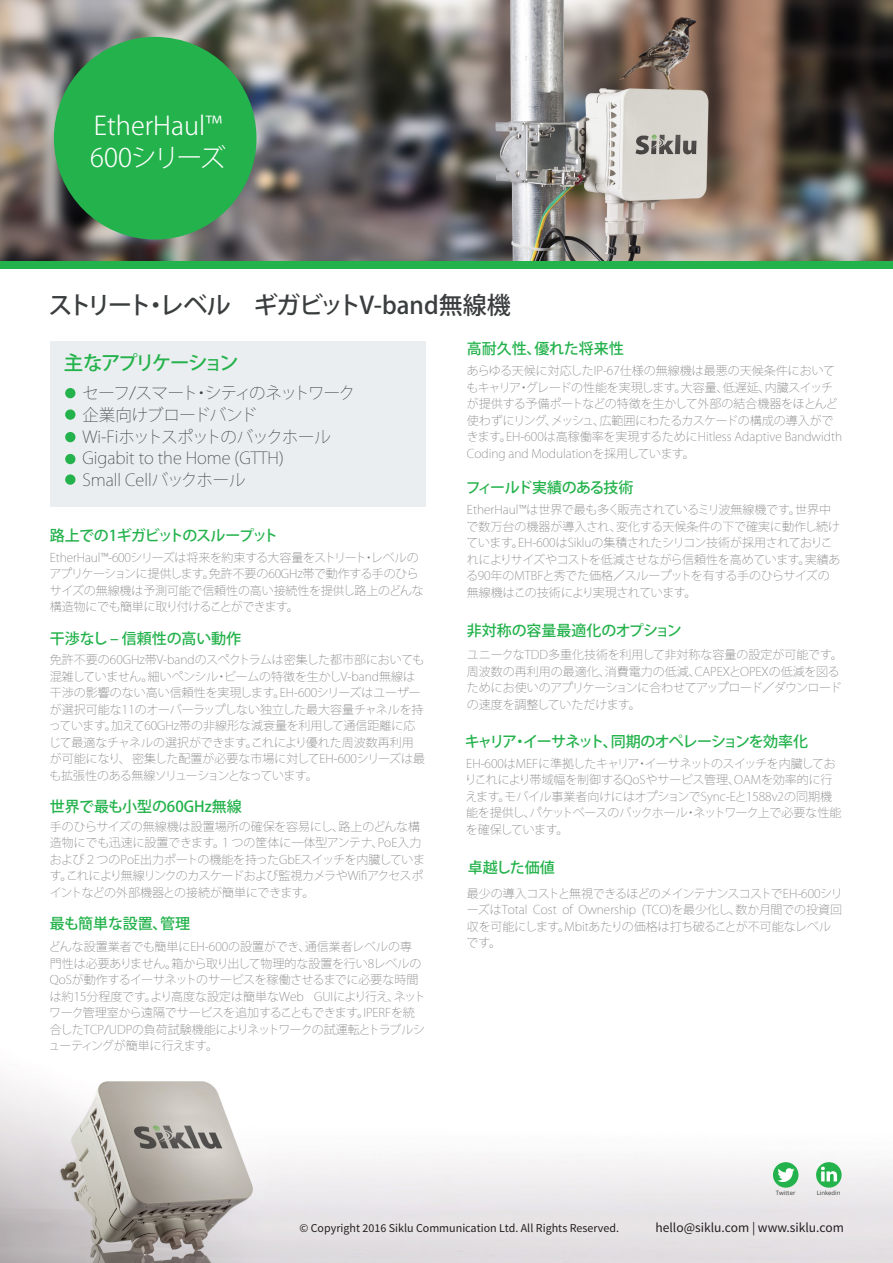
<style>
.page{position:relative;width:893px;height:1263px;background:#fff}
.page>*{position:absolute;margin:0;border:0;box-sizing:border-box;transform-origin:0 0}
.t1{font:300 25.5px/31.5px "Koz Go Pr 6 N";color:#fff}
.t2{font:500 24px "Koz Go Pr 6 N";letter-spacing:-.035em;color:#3b3e3f}
.t3{font:500 19.5px "Koz Go Pr 6 N";letter-spacing:-.12em;color:#23b24b}
.t4{font:200 16.5px/21.8px "Koz Go Pr 6 N";letter-spacing:-.01em;color:#3b3e3f}
.t5{font:200 16.5px "Koz Go Pr 6 N";letter-spacing:-.08em;color:#3b3e3f}
.t6{font:500 15px "Koz Go Pr 6 N";letter-spacing:-.015em;color:#23b24b}
.t7{font:500 15px "Koz Go Pr 6 N";letter-spacing:-.06em;color:#23b24b}
.t8{font:500 15px "Koz Go Pr 6 N";letter-spacing:-.05em;color:#23b24b}
.t9{font:13.5px "Source Sans Pro";color:#231f20}
.t10{font:200 12px/16.5px "Koz Go Pr 6 N";letter-spacing:-.01em;color:#777676}
.t11{font:200 12px/16.5px "Koz Go Pr 6 N";letter-spacing:-.03em;color:#777676}
.t12{font:200 12px/16.5px "Koz Go Pr 6 N";letter-spacing:-.04em;color:#777676}
.t13{font:200 12px/16.5px "Koz Go Pr 6 N";letter-spacing:-.035em;color:#777676}
.t14{font:12px "Source Sans Pro";color:#231f20}
.t15{font:200 12px "Koz Go Pr 6 N";letter-spacing:-.06em;color:#777676}
.t16{font:6px "Open Sans";color:#3b3e3f}
</style>
<div class="page">
<img style="left:0;top:1080px;width:893px;height:183px">
<img style="left:0;top:0;width:893px;height:262px">
<div style="left:0;top:262px;width:893px;height:7px;background:#23b24b"></div>
<div style="left:54px;top:37px;width:202px;height:202px;background:#23b24b;border-radius:50%"></div>
<div style="left:50px;top:341px;width:375px;height:166px;background:#ebeef0"></div>
<svg style="left:816px;top:1162px;width:26px;height:26px"></svg>
<svg style="left:821px;top:1167px;width:16px;height:14px"></svg>
<div style="left:773px;top:1162px;width:25px;height:26px;background:#23b24b;border-radius:50%"></div>
<svg style="left:777px;top:1168px;width:17px;height:14px"></svg>
<div style="left:65px;top:388px;width:10px;height:10px;background:#23b24b;border-radius:50%"></div>
<div style="left:65px;top:409px;width:10px;height:11px;background:#23b24b;border-radius:50%"></div>
<div style="left:65px;top:432px;width:10px;height:10px;background:#23b24b;border-radius:50%"></div>
<div style="left:65px;top:454px;width:10px;height:10px;background:#23b24b;border-radius:50%"></div>
<div style="left:65px;top:474px;width:10px;height:11px;background:#23b24b;border-radius:50%"></div>
<h1 class="t1" style="left:90px;top:111px;width:137px">EtherHaulTM<br>600シリーズ</h1>
<h2 class="t2" style="left:49px;top:291px;width:464px">ストリートレベル　ギガビットV-band無線機</h2>
<h2 class="t2" style="left:144px;top:291px;width:25px">・</h2>
<h3 class="t3" style="left:64px;top:352px;width:176px">主なアプリケーション</h3>
<h3 class="t5" style="left:82px;top:384px;width:275px">セーフ/スマートシティのネットワーク</h3>
<h3 class="t4" style="left:82px;top:382px;width:250px;text-indent:111px">・<br>企業向けブロードバンド<br>Wi-Fiホットスポットのバックホール<br>Gigabit to the Home (GTTH(<br>Small Cellバックホール</h3>
<p class="t7" style="left:50px;top:527px;width:230px">路上での1ギガビットのスループット</p>
<p class="t10" style="left:50px;top:549px;width:370px">EtherHaul™-600シリーズは将来を約束する大容量をストリートレベルの</p>
<p class="t10" style="left:49px;top:549px;width:371px;text-indent:313px">・<br>アプリケーションに提供します免許不要の60GHz帯で動作する手のひら</p>
<p class="t10" style="left:50px;top:566px;width:375px;text-indent:153px">。<br>サイズの無線機は予測可能で信頼性の高い接続性を提供し路上のどんな構造物にでも簡単に取り付けることができます。</p>
<p class="t6" style="left:50px;top:630px;width:193px">干渉なし – 信頼性の高い動作</p>
<p class="t10" style="left:224px;top:652px;width:202px;text-indent:-174px">免許不要の60GHz帯V-bandのスペクトラムは密集した都市部においてもビームの特徴を生かしV-band無線は</p>
<p class="t10" style="left:50px;top:668px;width:372px">混雑していません。<br>干渉の影響のない高い信頼性を実現します EH-600シリーズはユーザー</p>
<p class="t10" style="left:49px;top:685px;width:376px;text-indent:225px">。<br>が選択可能な11のオーバーラップしない独立した最大容量チャネルを持っています加えて60GHz帯の非線形な減衰量を利用して通信距離に応</p>
<p class="t10" style="left:49px;top:718px;width:367px;text-indent:56px">。<br>じて最適なチャネルの選択ができますこれにより優れた周波数再利用</p>
<p class="t13" style="left:50px;top:734px;width:377px;text-indent:196px">。<br>が可能になり、密集した配置が必要な市場に対してEH-600シリーズは最も拡張性のある無線ソリューションとなっています。</p>
<p class="t10" style="left:338px;top:818px;width:83px">路上のどんな構</p>
<p class="t10" style="left:148px;top:668px;width:72px">細いペンシル</p>
<p class="t10" style="left:215px;top:668px;width:13px">・</p>
<p class="t6" style="left:50px;top:798px;width:193px">世界で最も小型の60GHz無線</p>
<p class="t10" style="left:50px;top:818px;width:373px">手のひらサイズの無線機は設置場所の確保を容易にし、<br>造物にでも迅速に設置できます１。つの筐体に一体型アンテナ PoE入力</p>
<p class="t12" style="left:50px;top:835px;width:377px;text-indent:322px">、<br>および２つのPoE出力ポートの機能を持ったGbEスイッチを内臓していますこれにより無線リンクのカスケードおよび監視カメラやWifiアクセスポ</p>
<p class="t10" style="left:50px;top:868px;width:266px;text-indent:11px">。<br>イントなどの外部機器との接続が簡単にできます。</p>
<p class="t6" style="left:50px;top:915px;width:119px">最も簡単な設置、</p>
<p class="t6" style="left:160px;top:915px;width:31px">管理</p>
<p class="t10" style="left:49px;top:939px;width:365px">どんな設置業者でも簡単にEH-600の設置ができ通信業者レベルの専</p>
<p class="t10" style="left:172px;top:939px;width:252px;text-indent:127px">、<br>箱から取り出して物理的な設置を行い8レベルの</p>
<p class="t10" style="left:50px;top:955px;width:129px">門性は必要ありません。</p>
<p class="t10" style="left:50px;top:972px;width:370px">QoSが動作するイーサネットのサービスを稼働させるまでに必要な時間</p>
<p class="t15" style="left:314px;top:990px;width:113px">GUIにより行えネット</p>
<p class="t10" style="left:388px;top:988px;width:13px">、</p>
<p class="t10" style="left:50px;top:988px;width:256px">は約15分程度ですより高度な設定は簡単なWeb</p>
<p class="t10" style="left:49px;top:988px;width:367px;text-indent:96px">。<br>ワーク管理室から遠隔でサービスを追加することもできます IPERFを統</p>
<p class="t11" style="left:49px;top:1005px;width:378px;text-indent:309px">。<br>合したTCP/UDPの負荷試験機能によりネットワークの試運転とトラブルシューティングが簡単に行えます。</p>
<p class="t6" style="left:467px;top:340px;width:76px">高耐久性、</p>
<p class="t6" style="left:534px;top:340px;width:91px">優れた将来性</p>
<p class="t10" style="left:467px;top:363px;width:370px;text-align:right">あらゆる天候に対応したIP-67仕様の無線機は最悪の天候条件において内臓スイッチ</p>
<p class="t10" style="left:467px;top:379px;width:264px">もキャリアグレードの性能を実現します大容量、</p>
<p class="t10" style="left:675px;top:379px;width:13px">。</p>
<p class="t10" style="left:723px;top:379px;width:49px">低遅延、</p>
<p class="t10" style="left:467px;top:379px;width:372px;text-indent:51px">・<br>が提供する予備ポートなどの特徴を生かして外部の結合機器をほとんど使わずにリングメッシュ広範囲にわたるカスケードの構成の導入がで</p>
<p class="t10" style="left:593px;top:412px;width:13px">、</p>
<p class="t10" style="left:467px;top:412px;width:377px;text-indent:79px">、<br>きます EH-600は高稼働率を実現するためにHitless Adaptive Bandwidth</p>
<p class="t10" style="left:467px;top:429px;width:230px;text-indent:33px">。<br>Coding and Modulationを採用しています。</p>
<p class="t8" style="left:466px;top:479px;width:169px">フィールド実績のある技術</p>
<p class="t10" style="left:467px;top:502px;width:366px">EtherHaul™は世界で最も多く販売されているミリ波無線機です世界中</p>
<p class="t10" style="left:616px;top:502px;width:226px;text-indent:173px">。<br>変化する天候条件の下で確実に動作し続け</p>
<p class="t10" style="left:467px;top:518px;width:368px">で数万台の機器が導入され、<br>ています EH-600はSikluの集積されたシリコン技術が採用されておりこ</p>
<p class="t11" style="left:467px;top:535px;width:375px;text-indent:45px">。<br>れによりサイズやコストを低減させながら信頼性を高めています実績あ</p>
<p class="t11" style="left:466px;top:551px;width:365px;text-indent:332px">。る90年のMTBFと秀でた価格／スループットを有する手のひらサイズの無線機はこの技術により実現されています。</p>
<p class="t6" style="left:467px;top:622px;width:216px">非対称の容量最適化のオプション</p>
<p class="t10" style="left:467px;top:647px;width:378px;text-align:right">ユニークなTDD多重化技術を利用して非対称な容量の設定が可能です。<br>CAPEXとOPEXの低減を図る</p>
<p class="t10" style="left:467px;top:663px;width:376px">周波数の再利用の最適化、<br>ためにお使いのアプリケーションに合わせてアップロード／ダウンロードの速度を調整していただけます。</p>
<p class="t10" style="left:605px;top:663px;width:97px">消費電力の低減、</p>
<p class="t7" style="left:465px;top:733px;width:345px">キャリアイーサネット同期のオペレーションを効率化</p>
<p class="t6" style="left:512px;top:733px;width:16px">・</p>
<p class="t6" style="left:603px;top:733px;width:16px">、</p>
<p class="t11" style="left:466px;top:755px;width:371px">EH-600はMEFに準拠したキャリアイーサネットのスイッチを内臓してお</p>
<p class="t10" style="left:636px;top:755px;width:13px">・</p>
<p class="t10" style="left:465px;top:772px;width:369px">りこれにより帯域幅を制御するQoSやサービス管理、<br>えますモバイル事業者向けにはオプションでSync-Eと1588 2v の同期機</p>
<p class="t10" style="left:734px;top:772px;width:100px">OAMを効率的に行</p>
<p class="t10" style="left:498px;top:788px;width:13px">。</p>
<p class="t10" style="left:466px;top:805px;width:223px">能を提供しパケットベースのバックホール</p>
<p class="t12" style="left:466px;top:805px;width:104px;text-indent:58px">、<br>を確保しています。</p>
<p class="t12" style="left:694px;top:805px;width:149px">ネットワーク上で必要な性能</p>
<p class="t10" style="left:685px;top:805px;width:13px">・</p>
<p class="t6" style="left:468px;top:859px;width:88px">卓越した価値</p>
<p class="t12" style="left:467px;top:885px;width:377px;text-align:right">最少の導入コストと無視できるほどのメインテナンスコストでEH-600シリ数か月間での投資回</p>
<p class="t10" style="left:467px;top:902px;width:366px">ーズはTotal<br>収を可能にします Mbitあたりの価格は打ち破ることが不可能なレベル</p>
<p class="t10" style="left:558px;top:918px;width:13px">。</p>
<p class="t10" style="left:467px;top:935px;width:36px">です。</p>
<p class="t10" style="left:642px;top:902px;width:101px">(TCO)を最少化し、</p>
<p class="t10" style="left:562px;top:902px;width:12px">of</p>
<p class="t10" style="left:578px;top:902px;width:59px">Ownership</p>
<p class="t10" style="left:533px;top:902px;width:25px">Cost</p>
<p class="t16" style="left:776px;top:1189px;width:21px">Twitter</p>
<p class="t16" style="left:817px;top:1189px;width:25px">Linkedin</p>
<p class="t14" style="left:299px;top:1220px;width:321px">© Copyright 2016 Siklu Communication Ltd. All Rights Reserved.</p>
<p class="t9" style="left:655px;top:1219px;width:190px">hello@siklu.com | www.siklu.com</p>
</div>
